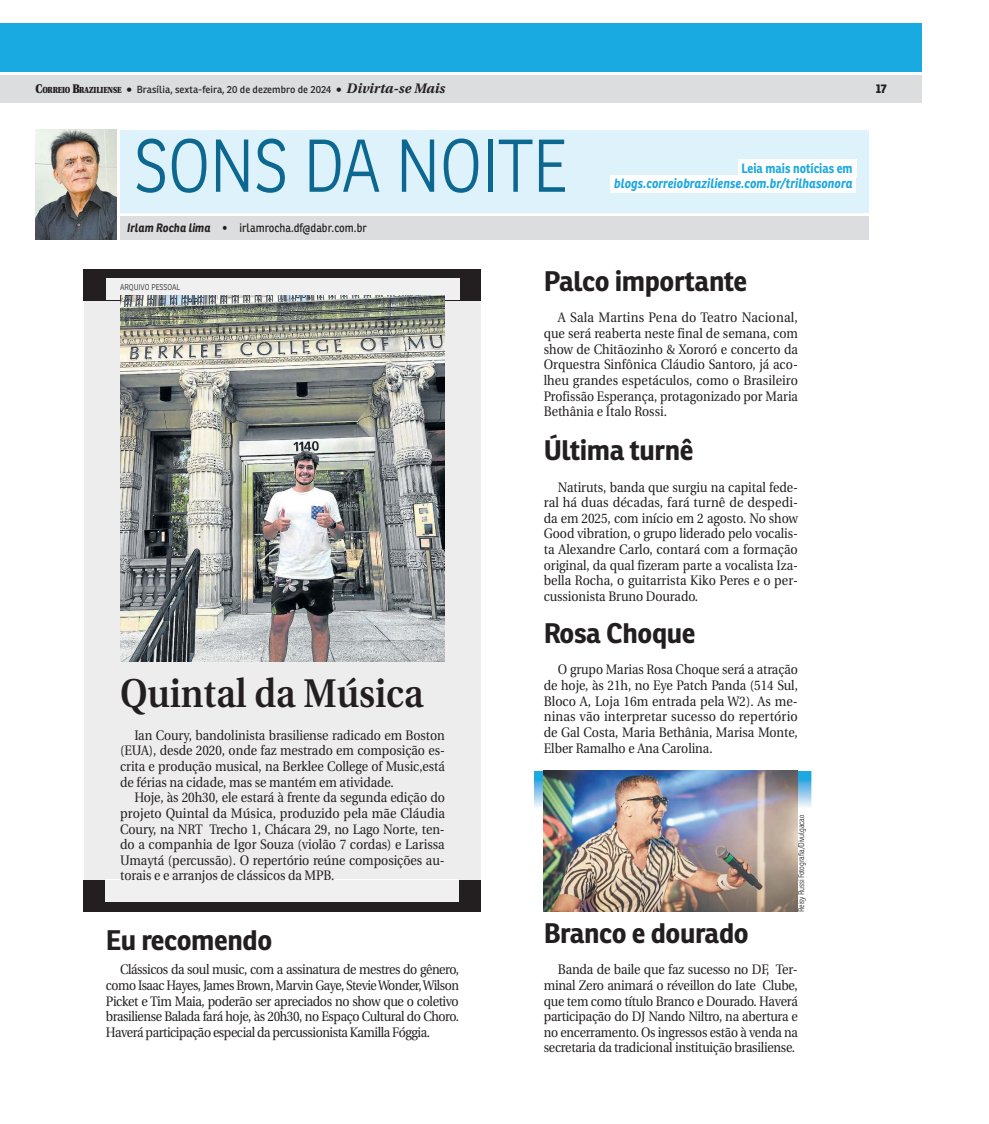
<style>
.page{position:relative;width:989px;height:1124px;background:#fff}
.page>*{position:absolute;margin:0;border:0;box-sizing:border-box;transform-origin:0 0}
.t1{font:300 72.5px "Ronnia";letter-spacing:-.015em;color:#0c6890;scale:.9 1}
.t2{font:600 40px "Utopia";color:#231f20;scale:.9 1}
.t3{font:700 27.5px "Ronnia";letter-spacing:-.015em;color:#231f20}
.t4{font:13.75px/15.6px "Utopia";letter-spacing:-.005em;color:#231f20;text-align:justify;scale:.9 1}
.t5{font:13.75px/15.6px "Utopia";letter-spacing:-.005em;color:#231f20;text-align:justify;scale:.92 1}
.t6{font:13.75px/15.6px "Utopia";letter-spacing:-.005em;color:#231f20;text-align:justify;scale:.91 1}
.t7{font:italic 700 13.12px "Ronnia";color:#1da8e0;scale:.9 1}
.t8{font:700 13.12px "Ronnia";color:#1da8e0;scale:.9 1}
.t9{font:800 12.5px "Ronnia";color:#231f20;scale:.9 1}
.t10{font:11.88px "Ronnia";color:#231f20;scale:.9 1}
.t11{font:10px "Ronnia";letter-spacing:.005em;color:#231f20}
.t12{font:300 8.12px "Ronnia";letter-spacing:-.03em;color:#231f20;scale:.9 1}
.t13{font:300 8.12px "Ronnia";color:#231f20;scale:.9 1}
.s1{font-family:"Utopia";font-weight:900;font-size:12.5px}
.s2{font-family:"Utopia";font-weight:900;font-size:8.75px}
.s3{font-family:"Utopia";font-weight:700;font-style:italic;font-size:13.75px}
.s4{font-weight:700;font-style:italic}
.s5{font-family:"Utopia";font-weight:900}
</style>
<div class="page">
<div style="left:0;top:75px;width:921px;height:28px;background:#dcddde"></div>
<div style="left:0;top:23px;width:921px;height:49px;background:#19aae2"></div>
<div style="left:84px;top:300px;width:397px;height:580px;background:#eeedee"></div>
<div style="left:84px;top:269px;width:397px;height:31px;background:#231f20"></div>
<div style="left:106px;top:278px;width:353px;height:22px;background:#f0f0f0"></div>
<div style="left:84px;top:880px;width:397px;height:31px;background:#231f20"></div>
<hr style="left:106px;top:879px;width:353px;height:1px;background:#fefdfd">
<div style="left:106px;top:880px;width:353px;height:22px;background:#f0f0f0"></div>
<div style="left:120px;top:130px;width:748px;height:82px;background:#def2fb"></div>
<div style="left:120px;top:216px;width:748px;height:23px;background:#dcddde"></div>
<img style="left:35px;top:130px;width:82px;height:109px">
<div style="left:738px;top:159px;width:118px;height:17px;background:#fff"></div>
<div style="left:610px;top:175px;width:246px;height:18px;background:#fff"></div>
<img style="left:120px;top:295px;width:325px;height:366px">
<img style="left:534px;top:770px;width:277px;height:47px">
<svg style="left:798px;top:814px;width:7px;height:3px"></svg>
<img style="left:544px;top:770px;width:254px;height:141px">
<p class="t11" style="left:36px;top:85px;width:411px"><span class="s1">C</span><span class="s2">ORREIO</span> <span class="s1">B</span><span class="s2">RAZILIENSE</span> <span class="s1">•</span> Brasília, sexta-feira, 20 de dezembro de 2024 <span class="s1">•</span> <span class="s3">Divirta-se Mais</span></p>
<p class="t9" style="left:876px;top:84px;width:14px">17</p>
<h1 class="t1" style="left:134px;top:136px;width:483px">SONS DA NOITE</h1>
<p class="t10" style="left:127px;top:223px;width:268px"><span class="s4">Irlam Rocha lima</span> <span class="s5">•฀฀</span> irlamrocha.df@dabr.com.br</p>
<p class="t8" style="left:741px;top:160px;width:125px">Leia mais notícias em</p>
<p class="t7" style="left:614px;top:177px;width:266px">blogs.correiobraziliense.com.br/trilhasonora</p>
<p class="t13" style="left:120px;top:284px;width:68px">ARQUIVO PESSOAL</p>
<h2 class="t2" style="left:120px;top:677px;width:339px">Quintal da Música</h2>
<p class="t4" style="left:120px;top:727px;width:362px;text-indent:14px">Ian Coury, bandolinista brasiliense radicado em Boston (EUA), desde 2020, onde faz mestrado em composição es&shy;crita e produção musical, na Berklee College of Music,está de férias na cidade, mas se mantém em atividade.</p>
<p class="t4" style="left:120px;top:789px;width:362px;text-indent:14px">Hoje, às 20h30, ele estará à frente da segunda edição do projeto Quintal da Música, produzido pela mãe Cláudia Coury, na NRT Trecho 1, Chácara 29, no Lago Norte, ten&shy;do a companhia de Igor Souza (violão 7 cordas) e Larissa Umaytá (percussão). O repertório reúne composições au&shy;torais e e arranjos de clássicos da MPB.</p>
<h3 class="t3" style="left:106px;top:924px;width:168px">Eu recomendo</h3>
<p class="t4" style="left:106px;top:961px;width:394px;text-indent:14px">Clássicos da soul music, com a assinatura de mestres do gênero, como Isaac Hayes, James Brown, Marvin Gaye, Stevie Wonder, Wilson Picket e Tim Maia, poderão ser apreciados no show que o coletivo brasiliense Balada fará hoje, às 20h30, no Espaço Cultural do Choro.<br>Haverá participação especial da percussionista Kamilla Fóggia.</p>
<h3 class="t3" style="left:544px;top:265px;width:205px">Palco importante</h3>
<p class="t5" style="left:544px;top:310px;width:278px;text-indent:14px">A Sala Martins Pena do Teatro Nacional, que será reaberta neste final de semana, com show de Chitãozinho &amp; Xororó e concerto da Orquestra Sinfônica Cláudio Santoro, já aco&shy;lheu grandes espetáculos, como o Brasileiro Profissão Esperança, protagonizado por Maria Bethânia e Ítalo Rossi.</p>
<h3 class="t3" style="left:544px;top:434px;width:151px">Última turnê</h3>
<p class="t4" style="left:544px;top:479px;width:284px;text-indent:14px">Natiruts, banda que surgiu na capital fede&shy;ral há duas décadas, fará turnê de despedi&shy;da em 2025, com início em 2 agosto. No show Good vibration, o grupo liderado pelo vocalis&shy;ta Alexandre Carlo, contará com a formação original, da qual fizeram parte a vocalista Iza&shy;bella Rocha, o guitarrista Kiko Peres e o per&shy;cussionista Bruno Dourado.</p>
<h3 class="t3" style="left:544px;top:617px;width:153px">Rosa Choque</h3>
<p class="t4" style="left:544px;top:662px;width:284px;text-indent:14px">O grupo Marias Rosa Choque será a atração de hoje, às 21h, no Eye Patch Panda (514 Sul, Bloco A, Loja 16m entrada pela W2). As me&shy;ninas vão interpretar sucesso do repertório de Gal Costa, Maria Bethânia, Marisa Monte, Elber Ramalho e Ana Carolina.</p>
<p class="t12" style="left:797px;top:911px;width:109px;rotate:-90deg">Reisy Russi Fotografia/Divulgacao</p>
<h3 class="t3" style="left:544px;top:917px;width:206px">Branco e dourado</h3>
<p class="t6" style="left:544px;top:961px;width:281px;text-indent:14px">Banda de baile que faz sucesso no DF, Ter&shy;minal Zero animará o réveillon do Iate Clube, que tem como título Branco e Dourado. Haverá participação do DJ Nando Niltro, na abertura e no encerramento. Os ingressos estão à venda na secretaria da tradicional instituição brasiliense.</p>
</div>
